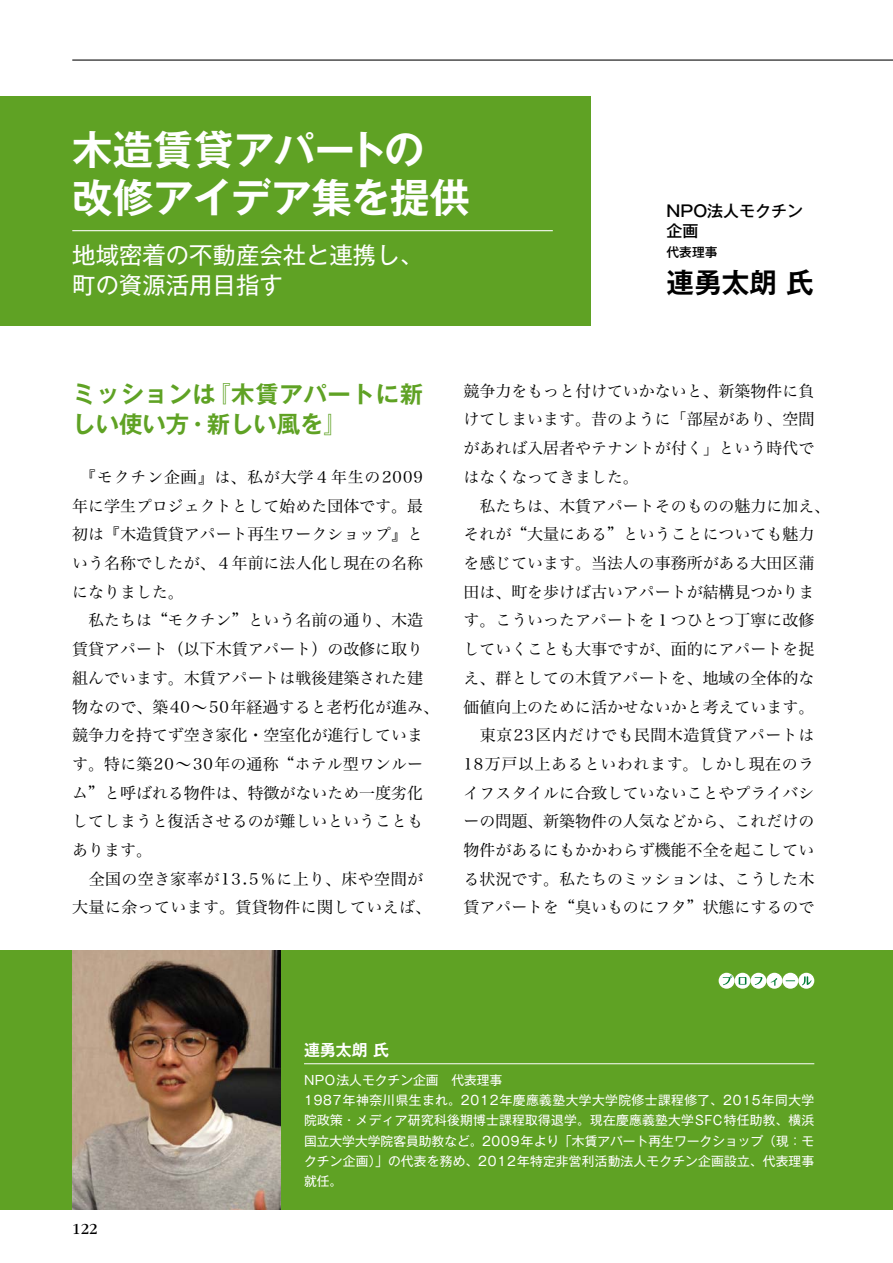
<style>
.page{position:relative;width:893px;height:1263px;background:#fff}
.page>*{position:absolute;margin:0;border:0;box-sizing:border-box;transform-origin:0 0}
.t1{font:700 40.35px/47.8px "Gothic MB101 Pro De";color:#fff}
.t2{font:700 27.6px "Gothic MB101 Pro De";color:#000}
.t3{font:700 23.4px/29.7px "Gothic MB101 Pro De";letter-spacing:.03em;color:#5fa224}
.t4{font:23.4px/29.7px "Gothic MB101 Pro";color:#fff}
.t5{font:15.9px/28.7px "Hira Min Pro W3";color:#000}
.t6{font:500 15.9px/20.2px "Gothic MB101 Pro";color:#000}
.t7{font:700 15.9px "Gothic MB101 Pro De";color:#fff}
.t8{font:15.9px "ITC Garamond Std";color:#000}
.t9{font:12.75px/20.2px "Gothic MB101 Pro";letter-spacing:.02em;color:#fff}
.t10{font:500 12.75px "Gothic MB101 Pro";color:#000}
</style>
<div class="page">
<div style="left:0;top:950px;width:893px;height:260px;background:#5fa224"></div>
<div style="left:0;top:96px;width:591px;height:229px;background:#5fa224"></div>
<hr style="left:72px;top:60px;width:821px;height:1px;background:#000">
<hr style="left:72px;top:230px;width:481px;height:1px;background:#fff">
<hr style="left:304px;top:1063px;width:510px;height:1px;background:#fff">
<svg style="left:719px;top:973px;width:16px;height:16px"></svg>
<svg style="left:723px;top:975px;width:9px;height:10px"></svg>
<svg style="left:735px;top:973px;width:15px;height:16px"></svg>
<svg style="left:739px;top:977px;width:7px;height:7px"></svg>
<div style="left:750px;top:973px;width:16px;height:16px;background:#fff;border-radius:50%"></div>
<svg style="left:755px;top:977px;width:7px;height:8px"></svg>
<div style="left:766px;top:973px;width:16px;height:16px;background:#fff;border-radius:50%"></div>
<svg style="left:771px;top:978px;width:6px;height:8px"></svg>
<svg style="left:798px;top:973px;width:16px;height:16px"></svg>
<svg style="left:802px;top:976px;width:9px;height:9px"></svg>
<svg style="left:782px;top:973px;width:16px;height:16px"></svg>
<img style="left:72px;top:950px;width:209px;height:260px">
<h1 class="t1" style="left:72px;top:121px;width:399px">木造賃貸アパートの改修アイデア集を提供</h1>
<h3 class="t4" style="left:72px;top:237px;width:352px">地域密着の不動産会社と連携し、町の資源活用目指す</h3>
<p class="t6" style="left:667px;top:199px;width:138px">NPO法人モクチン企画</p>
<p class="t10" style="left:666px;top:241px;width:53px">代表理事</p>
<h2 class="t2" style="left:666px;top:260px;width:149px">連勇太朗 氏</h2>
<h3 class="t3" style="left:72px;top:376px;width:352px">ミッションは『木賃アパートに新しい使い方・新しい風を』</h3>
<p class="t5" style="left:72px;top:461px;width:368px">　『モクチン企画』は、私が大学４年生の2009年に学生プロジェクトとして始めた団体です。最初は『木造賃貸アパート再生ワークショップ』という名称でしたが、４年前に法人化し現在の名称になりました。<br>　私たちは“モクチン”という名前の通り、木造賃貸アパート（以下木賃アパート）の改修に取り組んでいます。木賃アパートは戦後建築された建物なので、築40～50年経過すると老朽化が進み、競争力を持てず空き家化・空室化が進行しています。特に築20～30年の通称“ホテル型ワンルーム”と呼ばれる物件は、特徴がないため一度劣化してしまうと復活させるのが難しいということもあります。<br>　全国の空き家率が13.5％に上り、床や空間が大量に余っています。賃貸物件に関していえば、</p>
<p class="t5" style="left:463px;top:375px;width:368px">競争力をもっと付けていかないと、新築物件に負けてしまいます。昔のように「部屋があり、空間があれば入居者やテナントが付く」という時代ではなくなってきました。<br>　私たちは、木賃アパートそのものの魅力に加え、それが“大量にある”ということについても魅力を感じています。当法人の事務所がある大田区蒲田は、町を歩けば古いアパートが結構見つかります。こういったアパートを１つひとつ丁寧に改修していくことも大事ですが、面的にアパートを捉え、群としての木賃アパートを、地域の全体的な価値向上のために活かせないかと考えています。　東京23区内だけでも民間木造賃貸アパートは<br>18万戸以上あるといわれます。しかし現在のライフスタイルに合致していないことやプライバシーの問題、新築物件の人気などから、これだけの物件があるにもかかわらず機能不全を起こしている状況です。私たちのミッションは、こうした木賃アパートを“臭いものにフタ”状態にするので</p>
<p class="t8" style="left:72px;top:1220px;width:27px">122</p>
<p class="t7" style="left:304px;top:1037px;width:87px">連勇太朗 氏</p>
<p class="t9" style="left:304px;top:1068px;width:512px">NPO法人モクチン企画　代表理事<br>1987年神奈川県生まれ。2012年慶應義塾大学大学院修士課程修了、2015年同大学院政策・メディア研究科後期博士課程取得退学。現在慶應義塾大学SFC特任助教、横浜国立大学大学院客員助教など。2009年より「木賃アパート再生ワークショップ（現：モクチン企画）」の代表を務め、2012年特定非営利活動法人モクチン企画設立、代表理事就任。</p>
</div>
